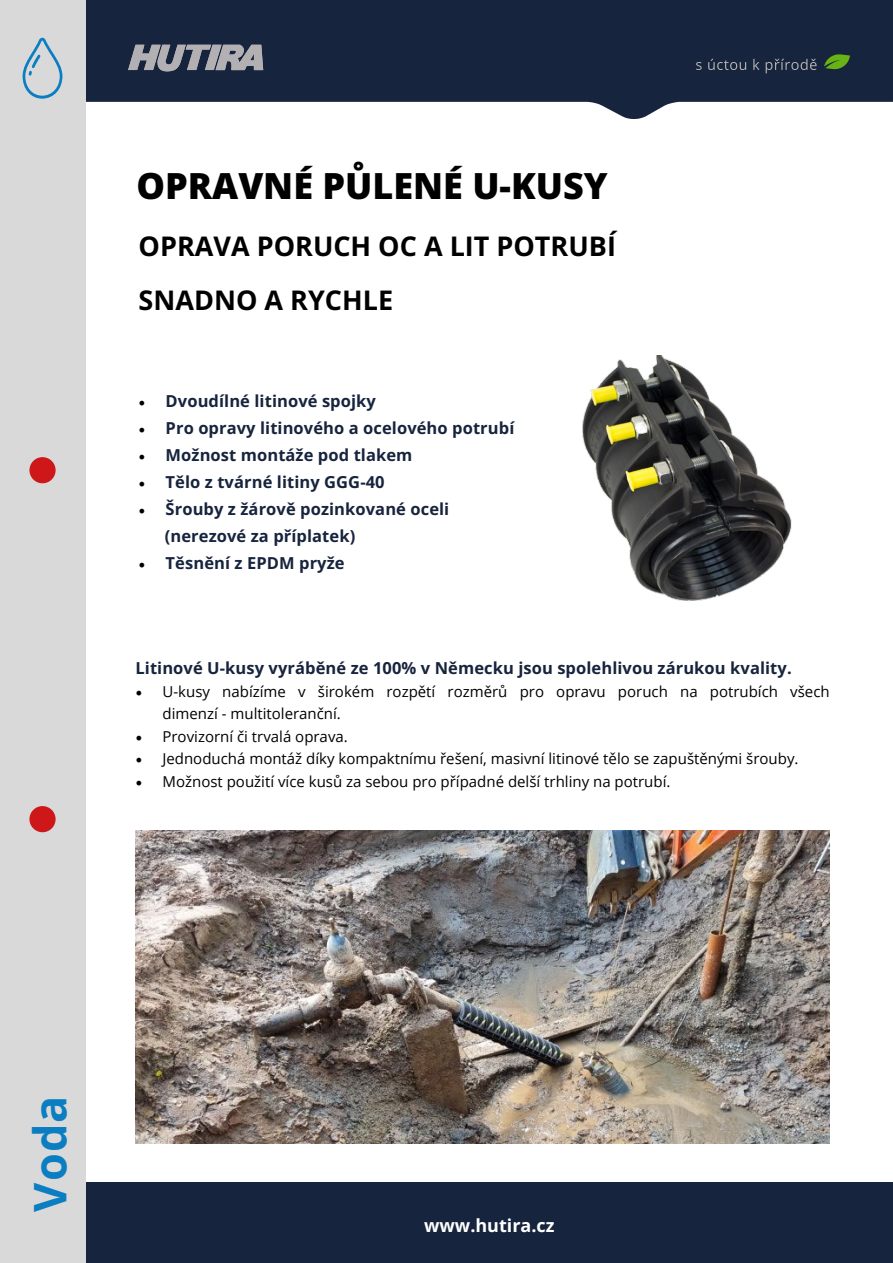
<style>
.page{position:relative;width:893px;height:1263px;background:#fff}
.page>*{position:absolute;margin:0;border:0;box-sizing:border-box;transform-origin:0 0}
.t1{font:700 45px "Open Sans";color:#0b7ec2}
.t2{font:800 36px "Open Sans";color:#000}
.t3{font:700 27px/54.4px "Open Sans";color:#000}
.t4{font:700 18px "Open Sans";color:#fff}
.t5{font:700 16.5px/27px "Open Sans";letter-spacing:.005em;color:#17243d}
.t6{font:15px/22.5px "Open Sans";color:#000}
.s1{font-family:"Minion Pro";font-weight:400;font-size:18px;color:#000}
.s2{font-family:"Minion Pro";font-size:18px}
</style>
<div class="page">
<img style="left:135px;top:831px;width:694px;height:312px">
<img style="left:582px;top:356px;width:210px;height:245px">
<div style="left:86px;top:1182px;width:807px;height:81px;background:#17243d"></div>
<svg style="left:85px;top:0;width:808px;height:119px;background:#384359"></svg>
<div style="left:0;top:0;width:85px;height:1263px;background:#d9d9d9"></div>
<svg style="left:23px;top:38px;width:39px;height:61px"></svg>
<svg style="left:128px;top:45px;width:135px;height:26px;background:#83858f"></svg>
<svg style="left:696px;top:62px;width:6px;height:8px"></svg>
<svg style="left:708px;top:59px;width:38px;height:11px"></svg>
<svg style="left:753px;top:59px;width:7px;height:11px"></svg>
<svg style="left:766px;top:59px;width:51px;height:14px"></svg>
<svg style="left:824px;top:54px;width:26px;height:16px"></svg>
<div style="left:29px;top:457px;width:27px;height:26px;background:#cd1719;border-radius:50%"></div>
<div style="left:29px;top:806px;width:27px;height:26px;background:#cd1719;border-radius:50%"></div>
<h2 class="t2" style="left:136px;top:161px;width:473px">OPRAVNÉ PŮLENÉ U-KUSY</h2>
<h3 class="t3" style="left:139px;top:218px;width:479px">OPRAVA PORUCH OC A LIT POTRUBÍ<br>SNADNO A RYCHLE</h3>
<p class="t5" style="left:139px;top:387px;width:239px"><span class="s1">•</span> Dvoudílné litinové spojky</p>
<p class="t5" style="left:139px;top:414px;width:377px"><span class="s1">•</span> Pro opravy litinového a ocelového potrubí</p>
<p class="t5" style="left:139px;top:441px;width:275px"><span class="s1">•</span> Možnost montáže pod tlakem</p>
<p class="t5" style="left:139px;top:468px;width:248px"><span class="s1">•</span> Tělo z tvárné litiny GGG-40</p>
<p class="t5" style="left:165px;top:495px;width:286px;text-indent:-26px"><span class="s1">•</span> Šrouby z žárově pozinkované oceli (nerezové za příplatek)</p>
<p class="t5" style="left:139px;top:549px;width:207px"><span class="s1">•</span> Těsnění z EPDM pryže</p>
<p class="t5" style="left:135px;top:654px;width:658px">Litinové U-kusy vyráběné ze 100% v Německu jsou spolehlivou zárukou kvality.</p>
<p class="t6" style="left:162px;top:680px;width:669px;text-indent:-27px"><span class="s2">•</span> U-kusy nabízíme v širokém rozpětí rozměrů pro opravu poruch na potrubích všech dimenzí - multitoleranční.</p>
<p class="t6" style="left:135px;top:725px;width:214px"><span class="s2">•</span> Provizorní či trvalá oprava.</p>
<p class="t6" style="left:135px;top:747px;width:665px"><span class="s2">•</span> Jednoduchá montáž díky kompaktnímu řešení, masivní litinové tělo se zapuštěnými šrouby.</p>
<p class="t6" style="left:135px;top:770px;width:536px"><span class="s2">•</span> Možnost použití více kusů za sebou pro případné delší trhliny na potrubí.</p>
<h1 class="t1" style="left:19px;top:1211px;width:118px;rotate:-90deg">Voda</h1>
<p class="t4" style="left:424px;top:1213px;width:132px">www.hutira.cz</p>
</div>
